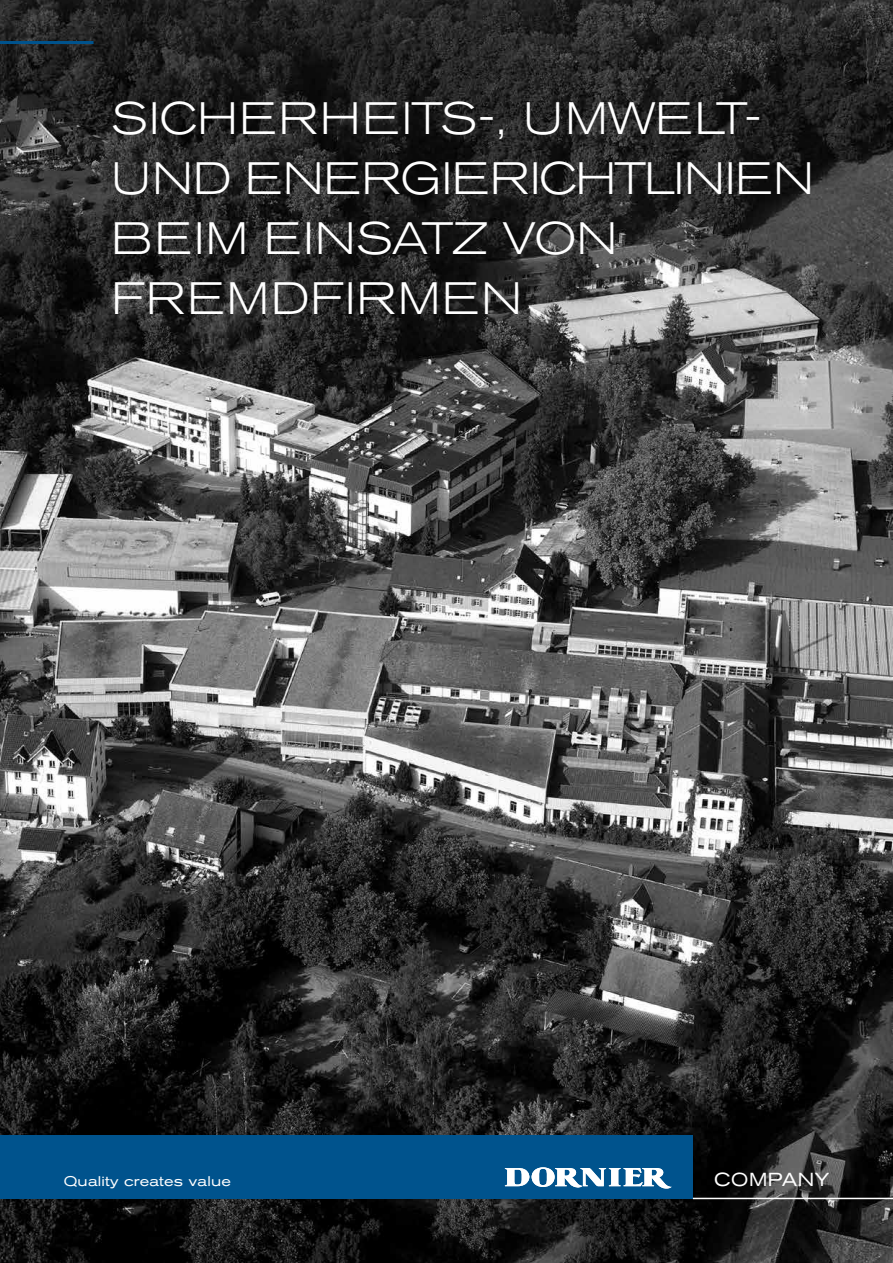
<style>
.page{position:relative;width:893px;height:1263px;background:#fff}
.page>*{position:absolute;margin:0;border:0;box-sizing:border-box;transform-origin:0 0}
.t1{font:300 45px/60px "Standard Grot Ext BSK";letter-spacing:.01em;color:#fff}
.t2{font:18.75px "Standard Grot Ext BSK";letter-spacing:.035em;color:#fff;scale:.96 1}
.t3{font:13.95px "Standard Grot Ext BSK";letter-spacing:.015em;color:#fff}
</style>
<div class="page">
<img style="left:0;top:0;width:893px;height:1263px">
<div style="left:0;top:1135px;width:693px;height:64px;background:#00538d"></div>
<hr style="left:693px;top:1198px;width:200px;height:1px;background:#fff">
<hr style="left:0;top:41px;width:94px;height:3px;background:#00538d">
<svg style="left:505px;top:1167px;width:167px;height:21px"></svg>
<p class="t1" style="left:112px;top:89px;width:704px">SICHERHEITS-, UMWELT-<br>UND ENERGIERICHTLINIEN<br>BEIM EINSATZ VON<br>FREMDFIRMEN</p>
<p class="t3" style="left:64px;top:1173px;width:169px">Quality creates value</p>
<p class="t2" style="left:714px;top:1169px;width:122px">COMPANY</p>
</div>
